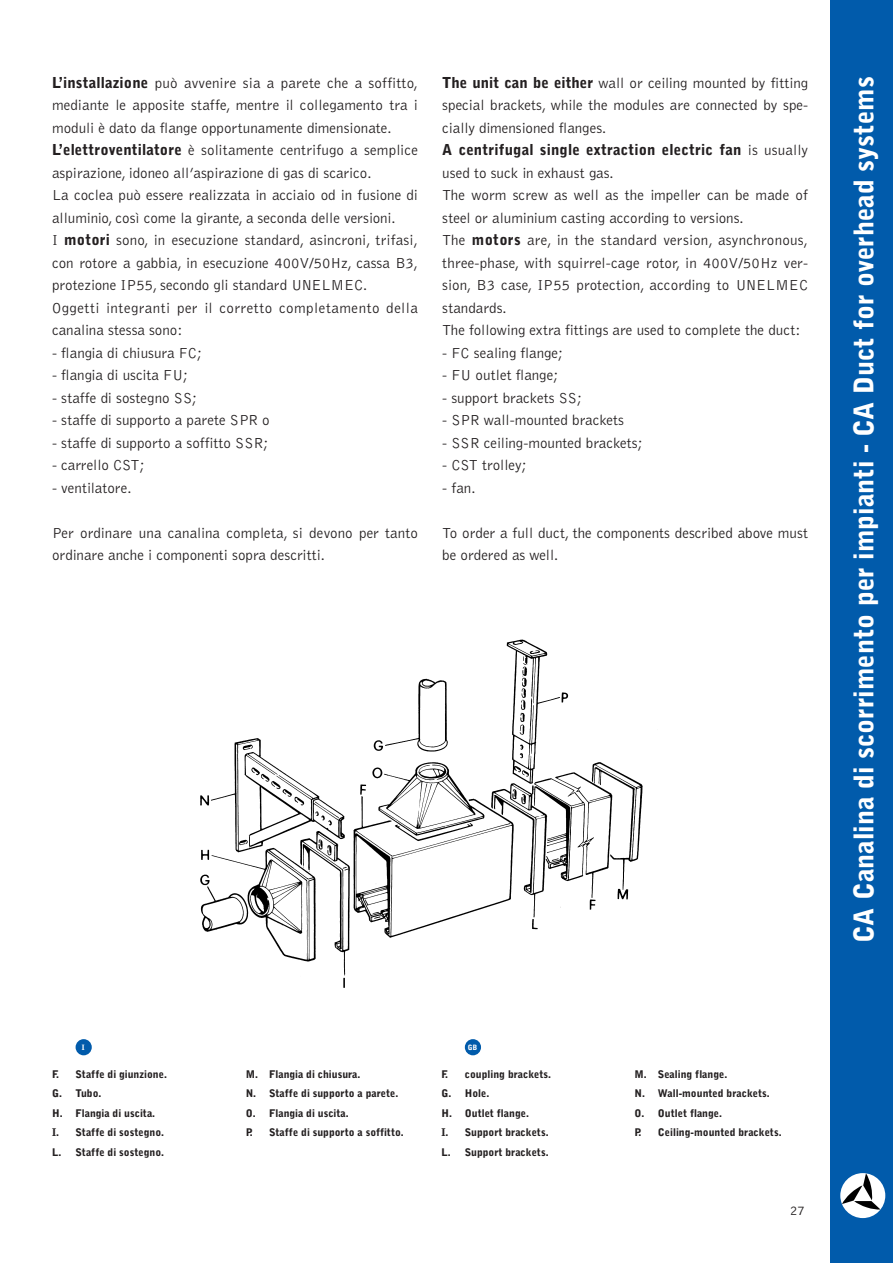
<style>
.page{position:relative;width:893px;height:1263px;background:#fff}
.page>*{position:absolute;margin:0;border:0;box-sizing:border-box;transform-origin:0 0}
.t1{font:900 27px "Bell Gothic";color:#fff}
.t2{font:300 15px/22.5px "Bell Gothic";color:#231f20}
.t3{font:300 13.5px "Bell Gothic";color:#231f20}
.t4{font:900 10.5px/19.5px "Bell Gothic";color:#231f20}
.t5{font:900 7.35px "Bell Gothic";color:#fff}
.s1{font-weight:900}
</style>
<div class="page">
<div style="left:830px;top:0;width:62px;height:1263px;background:#015bab"></div>
<div style="left:840px;top:1173px;width:45px;height:45px;background:#fff;border-radius:50%"></div>
<svg style="left:841px;top:1173px;width:39px;height:37px"></svg>
<img style="left:200px;top:639px;width:443px;height:349px">
<div style="left:465px;top:1039px;width:16px;height:16px;background:#015bab;border-radius:50%"></div>
<div style="left:76px;top:1039px;width:16px;height:16px;background:#015bab;border-radius:50%"></div>
<p class="t2" style="left:52px;top:72px;width:367px"><span class="s1">L’installazione</span> può avvenire sia a parete che a soffitto, mediante le apposite staffe, mentre il collegamento tra i moduli è dato da flange opportunamente dimensionate.<br><span class="s1">L’elettroventilatore</span> è solitamente centrifugo a semplice aspirazione, idoneo all’aspirazione di gas di scarico.<br>La coclea può essere realizzata in acciaio od in fusione di alluminio, così come la girante, a seconda delle versioni.<br>I <span class="s1">motori</span> sono, in esecuzione standard, asincroni, trifasi, con rotore a gabbia, in esecuzione 400V/50Hz, cassa B3, protezione IP55, secondo gli standard UNELMEC.<br>Oggetti integranti per il corretto completamento della canalina stessa sono:</p>
<p class="t2" style="left:52px;top:342px;width:151px">- flangia di chiusura FC;</p>
<p class="t2" style="left:52px;top:365px;width:138px">- flangia di uscita FU;</p>
<p class="t2" style="left:52px;top:387px;width:147px">- staffe di sostegno SS;</p>
<p class="t2" style="left:52px;top:410px;width:219px">- staffe di supporto a parete SPR o</p>
<p class="t2" style="left:52px;top:432px;width:218px">- staffe di supporto a soffitto SSR;</p>
<p class="t2" style="left:52px;top:455px;width:94px">- carrello CST;</p>
<p class="t2" style="left:52px;top:477px;width:81px">- ventilatore.</p>
<p class="t2" style="left:52px;top:522px;width:367px">Per ordinare una canalina completa, si devono per tanto ordinare anche i componenti sopra descritti.</p>
<p class="t2" style="left:442px;top:72px;width:367px"><span class="s1">The unit can be either</span> wall or ceiling mounted by fitting special brackets, while the modules are connected by spe&shy;cially dimensioned flanges.<br><span class="s1">A centrifugal single extraction electric fan</span> is usually used to suck in exhaust gas.<br>The worm screw as well as the impeller can be made of steel or aluminium casting according to versions.<br>The <span class="s1">motors</span> are, in the standard version, asynchronous, three-phase, with squirrel-cage rotor, in 400V/50Hz ver&shy;sion, B3 case, IP55 protection, according to UNELMEC standards.<br>The following extra fittings are used to complete the duct:</p>
<p class="t2" style="left:442px;top:342px;width:122px">- FC sealing flange;</p>
<p class="t2" style="left:442px;top:365px;width:118px">- FU outlet flange;</p>
<p class="t2" style="left:442px;top:387px;width:141px">- support brackets SS;</p>
<p class="t2" style="left:442px;top:410px;width:183px">- SPR wall-mounted brackets</p>
<p class="t2" style="left:442px;top:432px;width:202px">- SSR ceiling-mounted brackets;</p>
<p class="t2" style="left:442px;top:455px;width:86px">- CST trolley;</p>
<p class="t2" style="left:442px;top:477px;width:35px">- fan.</p>
<p class="t2" style="left:442px;top:522px;width:367px">To order a full duct, the components described above must be ordered as well.</p>
<p class="t5" style="left:82px;top:1045px;width:4px">I</p>
<p class="t5" style="left:467px;top:1045px;width:11px">GB</p>
<p class="t4" style="left:52px;top:1065px;width:116px">F. Staffe di giunzione.<br>G. Tubo.<br>H. Flangia di uscita.<br>I. Staffe di sostegno.<br>L. Staffe di sostegno.</p>
<p class="t4" style="left:246px;top:1065px;width:160px">M. Flangia di chiusura.<br>N. Staffe di supporto a parete.<br>O. Flangia di uscita.<br>P. Staffe di supporto a soffitto.</p>
<p class="t4" style="left:441px;top:1065px;width:111px">F. coupling brackets.<br>G. Hole.<br>H. Outlet flange.<br>I. Support brackets.<br>L. Support brackets.</p>
<p class="t4" style="left:634px;top:1065px;width:149px">M. Sealing flange.<br>N. Wall-mounted brackets.<br>O. Outlet flange.<br>P. Ceiling-mounted brackets.</p>
<p class="t3" style="left:790px;top:1206px;width:17px">27</p>
<h1 class="t1" style="left:853px;top:943px;width:868px;rotate:-90deg">CA Canalina di scorrimento per impianti - CA Duct for overhead systems</h1>
</div>
